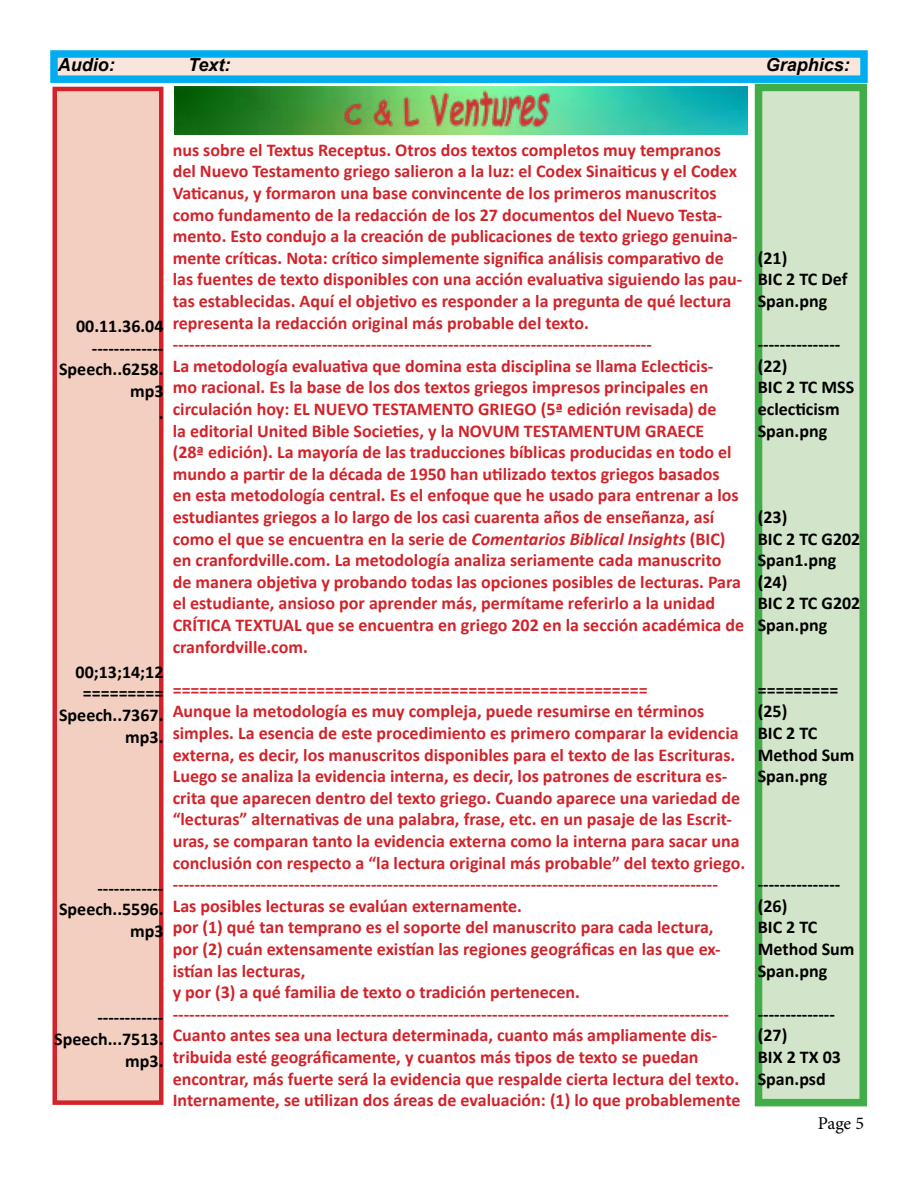
<style>
.page{position:relative;width:918px;height:1188px;background:#fff}
.page>*{position:absolute;margin:0;border:0;box-sizing:border-box;transform-origin:0 0}
.t1{font:700 18px/21.6px "Calibri";color:#d2232a}
.t2{font:700 18px/21.6px "Calibri";color:#000}
.t3{font:italic 700 18px "Arial";color:#000}
.t4{font:18px "Minion Pro";color:#000}
.s1{font-style:italic}
</style>
<div class="page">
<div style="left:54px;top:54px;width:810px;height:25px;background:#f8e5dc"></div>
<div style="left:50px;top:50px;width:818px;height:33px;border:8px solid #00aeef"></div>
<div style="left:52px;top:87px;width:112px;height:1018px;background:#f3cfc1;border:4px solid #d2232a"></div>
<div style="left:755px;top:84px;width:112px;height:1022px;background:#d2e5ca;border:8px solid #41ad49"></div>
<img style="left:175px;top:87px;width:572px;height:48px">
<img style="left:331px;top:86px;width:220px;height:49px">
<p class="t3" style="left:58px;top:53px;width:58px">Audio:</p>
<p class="t3" style="left:188px;top:53px;width:44px">Text:</p>
<p class="t3" style="left:766px;top:53px;width:86px">Graphics:</p>
<p class="t2" style="left:76px;top:315px;width:89px">00.11.36.04</p>
<p class="t2" style="left:92px;top:337px;width:73px">-------------</p>
<p class="t2" style="left:59px;top:358px;width:106px;text-align:right">Speech..6258. mp3</p>
<p class="t2" style="left:159px;top:401px;width:6px">.</p>
<p class="t2" style="left:76px;top:661px;width:89px">00;13;14;12</p>
<p class="t2" style="left:83px;top:682px;width:82px">=========</p>
<p class="t2" style="left:59px;top:704px;width:106px;text-align:right">Speech..7367. mp3.</p>
<p class="t2" style="left:97px;top:877px;width:68px">------------</p>
<p class="t2" style="left:59px;top:898px;width:106px;text-align:right">Speech..5596. mp3</p>
<p class="t2" style="left:97px;top:1006px;width:68px">------------</p>
<p class="t2" style="left:54px;top:1028px;width:111px;text-align:right">Speech...7513. mp3.</p>
<p class="t1" style="left:173px;top:139px;width:571px">nus sobre el Textus Receptus. Otros dos textos completos muy tempranos del Nuevo Testamento griego salieron a la luz: el Codex Sinaiticus y el Codex Vaticanus, y formaron una base convincente de los primeros manuscritos como fundamento de la redacción de los 27 documentos del Nuevo Testa&shy;mento. Esto condujo a la creación de publicaciones de texto griego genuina&shy;mente críticas. Nota: crítico simplemente significa análisis comparativo de las fuentes de texto disponibles con una acción evaluativa siguiendo las pau&shy;tas establecidas. Aquí el objetivo es responder a la pregunta de qué lectura representa la redacción original más probable del texto.</p>
<p class="t1" style="left:173px;top:333px;width:481px">---------------------------------------------------------------------------------------</p>
<p class="t1" style="left:173px;top:355px;width:573px">La metodología evaluativa que domina esta disciplina se llama Eclecticis-<br>mo racional. Es la base de los dos textos griegos impresos principales en circulación hoy: EL NUEVO TESTAMENTO GRIEGO (5ª edición revisada) de<br>la editorial United Bible Societies, y la NOVUM TESTAMENTUM GRAECE<br>(28ª edición). La mayoría de las traducciones bíblicas producidas en todo el mundo a partir de la década de 1950 han utilizado textos griegos basados<br>en esta metodología central. Es el enfoque que he usado para entrenar a los estudiantes griegos a lo largo de los casi cuarenta años de enseñanza, así como el que se encuentra en la serie de <span class="s1">Comentarios Biblical Insights</span> (BIC) en cranfordville.com. La metodología analiza seriamente cada manuscrito de manera objetiva y probando todas las opciones posibles de lecturas. Para el estudiante, ansioso por aprender más, permítame referirlo a la unidad CRÍTICA TEXTUAL que se encuentra en griego 202 en la sección académica de cranfordville.com.</p>
<p class="t1" style="left:173px;top:679px;width:477px">=====================================================</p>
<p class="t1" style="left:173px;top:700px;width:574px">Aunque la metodología es muy compleja, puede resumirse en términos simples. La esencia de este procedimiento es primero comparar la evidencia externa, es decir, los manuscritos disponibles para el texto de las Escrituras.<br>Luego se analiza la evidencia interna, es decir, los patrones de escritura es&shy;crita que aparecen dentro del texto griego. Cuando aparece una variedad de “lecturas” alternativas de una palabra, frase, etc. en un pasaje de las Escrit&shy;uras, se comparan tanto la evidencia externa como la interna para sacar una conclusión con respecto a “la lectura original más probable” del texto griego.</p>
<p class="t1" style="left:173px;top:873px;width:547px">---------------------------------------------------------------------------------------------------</p>
<p class="t1" style="left:173px;top:895px;width:351px">Las posibles lecturas se evalúan externamente.</p>
<p class="t1" style="left:173px;top:916px;width:542px">por (1) qué tan temprano es el soporte del manuscrito para cada lectura,</p>
<p class="t1" style="left:173px;top:938px;width:549px">por (2) cuán extensamente existían las regiones geográficas en las que ex&shy;istían las lecturas,</p>
<p class="t1" style="left:173px;top:981px;width:409px">y por (3) a qué familia de texto o tradición pertenecen.</p>
<p class="t1" style="left:173px;top:1003px;width:558px">-----------------------------------------------------------------------------------------------------</p>
<p class="t1" style="left:173px;top:1024px;width:569px">Cuanto antes sea una lectura determinada, cuanto más ampliamente dis&shy;tribuida esté geográficamente, y cuantos más tipos de texto se puedan encontrar, más fuerte será la evidencia que respalde cierta lectura del texto.<br>Internamente, se utilizan dos áreas de evaluación: (1) lo que probablemente</p>
<p class="t2" style="left:758px;top:247px;width:31px">(21)</p>
<p class="t2" style="left:758px;top:268px;width:91px">BIC 2 TC Def<br>Span.png</p>
<p class="t2" style="left:758px;top:333px;width:84px">---------------</p>
<p class="t2" style="left:758px;top:355px;width:31px">(22)</p>
<p class="t2" style="left:758px;top:376px;width:98px">BIC 2 TC MSS eclecticism<br>Span.png</p>
<p class="t2" style="left:758px;top:506px;width:31px">(23)</p>
<p class="t2" style="left:758px;top:527px;width:104px">BIC 2 TC G202<br>Span1.png</p>
<p class="t2" style="left:758px;top:571px;width:31px">(24)</p>
<p class="t2" style="left:758px;top:592px;width:104px">BIC 2 TC G202<br>Span.png</p>
<p class="t2" style="left:758px;top:679px;width:82px">=========</p>
<p class="t2" style="left:758px;top:700px;width:31px">(25)</p>
<p class="t2" style="left:758px;top:722px;width:98px">BIC 2 TC<br>Method Sum<br>Span.png</p>
<p class="t2" style="left:758px;top:873px;width:84px">---------------</p>
<p class="t2" style="left:758px;top:895px;width:31px">(26)</p>
<p class="t2" style="left:758px;top:916px;width:98px">BIC 2 TC<br>Method Sum<br>Span.png</p>
<p class="t2" style="left:758px;top:1003px;width:79px">--------------</p>
<p class="t2" style="left:758px;top:1024px;width:31px">(27)</p>
<p class="t2" style="left:758px;top:1046px;width:85px">BIX 2 TX 03<br>Span.psd</p>
<p class="t4" style="left:818px;top:1111px;width:48px">Page 5</p>
</div>
